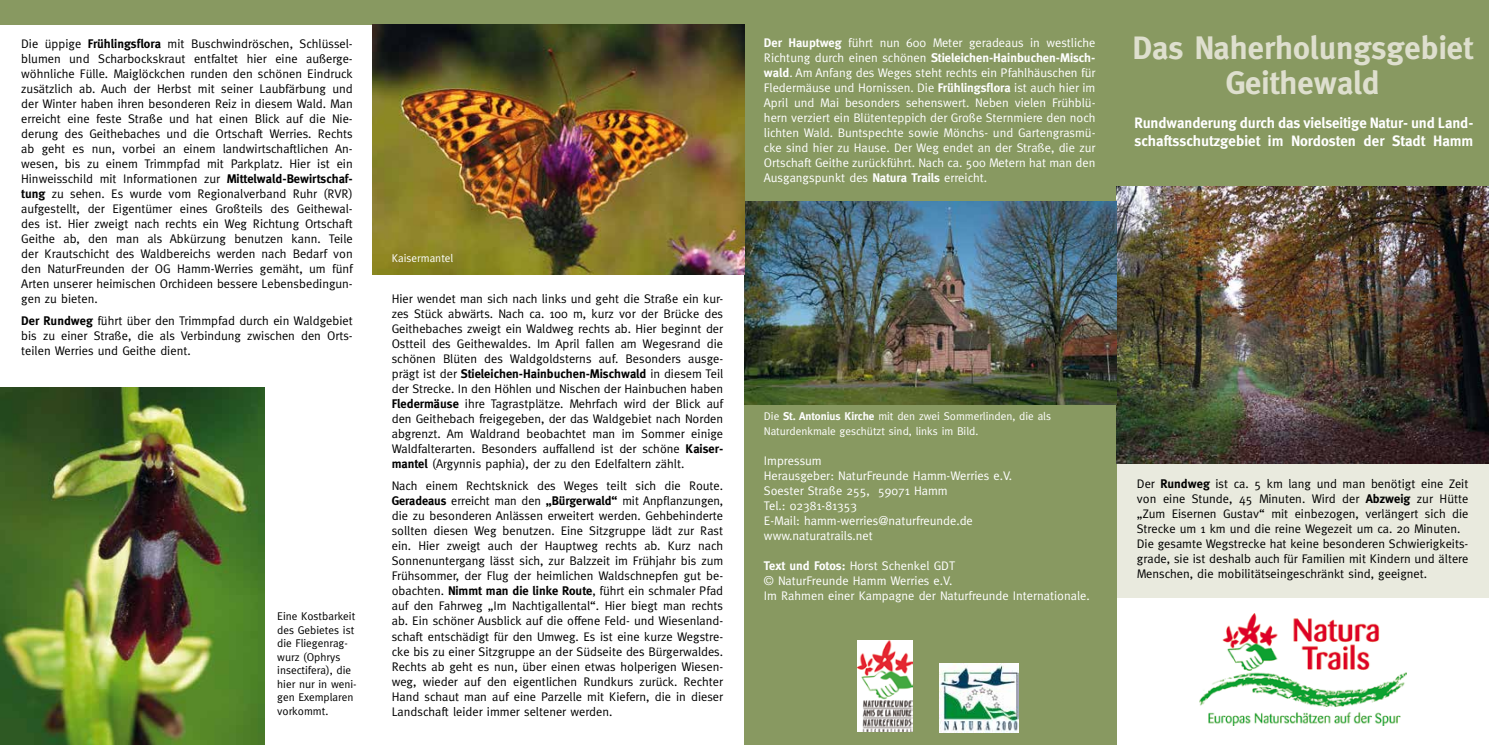
<style>
.page{position:relative;width:1489px;height:745px;background:#fff}
.page>*{position:absolute;margin:0;border:0;box-sizing:border-box;transform-origin:0 0}
.t1{font:700 32.5px/35px "Meta";color:#dedfce;text-align:center}
.t2{font:700 15px/18px "Meta";letter-spacing:-.005em;color:#fff}
.t3{font:12.5px/15px "Meta";color:#000;text-align:justify}
.t4{font:12.5px/15px "Meta";color:#fff}
.t5{font:11.25px/13.5px "Meta";color:#000}
.t6{font:11.25px/15px "Meta";color:#fff}
.s1{font-weight:700}
</style>
<div class="page">
<div style="left:1116px;top:452px;width:372px;height:145px;background:#e9eade"></div>
<div style="left:744px;top:18px;width:372px;height:726px;background:#889961"></div>
<div style="left:1116px;top:7px;width:372px;height:187px;background:#889961"></div>
<div style="left:0;top:0;width:1488px;height:25px;background:#889961"></div>
<img style="left:1116px;top:186px;width:372px;height:277px">
<img style="left:1199px;top:613px;width:207px;height:112px">
<img style="left:744px;top:201px;width:372px;height:203px">
<img style="left:857px;top:640px;width:55px;height:91px">
<img style="left:939px;top:663px;width:79px;height:68px">
<img style="left:0;top:387px;width:264px;height:357px">
<img style="left:372px;top:25px;width:372px;height:249px">
<p class="t3" style="left:21px;top:35px;width:333px">Die üppige <span class="s1">Frühlingsflora</span> mit Buschwindröschen, Schlüssel&shy;blumen und Scharbockskraut entfaltet hier eine außerge&shy;wöhnliche Fülle. Maiglöckchen runden den schönen Eindruck zusätzlich ab. Auch der Herbst mit seiner Laubfärbung und der Winter haben ihren besonderen Reiz in diesem Wald. Man erreicht eine feste Straße und hat einen Blick auf die Nie&shy;derung des Geithebaches und die Ortschaft Werries. Rechts ab geht es nun, vorbei an einem landwirtschaftlichen An&shy;wesen, bis zu einem Trimmpfad mit Parkplatz. Hier ist ein Hinweisschild mit Informationen zur <span class="s1">Mittelwald-Bewirtschaf&shy;tung</span> zu sehen. Es wurde vom Regionalverband Ruhr (RVR) aufgestellt, der Eigentümer eines Großteils des Geithewal&shy;des ist. Hier zweigt nach rechts ein Weg Richtung Ortschaft Geithe ab, den man als Abkürzung benutzen kann. Teile der Krautschicht des Waldbereichs werden nach Bedarf von den NaturFreunden der OG Hamm-Werries gemäht, um fünf Arten unserer heimischen Orchideen bessere Lebensbedingun&shy;gen zu bieten.</p>
<p class="t3" style="left:21px;top:313px;width:333px"><span class="s1">Der Rundweg</span> führt über den Trimmpfad durch ein Waldgebiet bis zu einer Straße, die als Verbindung zwischen den Orts&shy;teilen Werries und Geithe dient.</p>
<p class="t5" style="left:277px;top:609px;width:81px">Eine Kostbarkeit des Gebietes ist die Fliegenrag&shy;wurz (Ophrys insectifera), die hier nur in weni&shy;gen Exemplaren vorkommt.</p>
<p class="t6" style="left:392px;top:250px;width:63px">Kaisermantel</p>
<p class="t3" style="left:392px;top:290px;width:333px">Hier wendet man sich nach links und geht die Straße ein kur&shy;zes Stück abwärts. Nach ca. 100 m, kurz vor der Brücke des Geithebaches zweigt ein Waldweg rechts ab. Hier beginnt der Ostteil des Geithewaldes. Im April fallen am Wegesrand die schönen Blüten des Waldgoldsterns auf. Besonders ausge&shy;prägt ist der <span class="s1">Stieleichen-Hainbuchen-Mischwald</span> in diesem Teil der Strecke. In den Höhlen und Nischen der Hainbuchen haben <span class="s1">Fledermäuse</span> ihre Tagrastplätze. Mehrfach wird der Blick auf den Geithebach freigegeben, der das Waldgebiet nach Norden abgrenzt. Am Waldrand beobachtet man im Sommer einige Waldfalterarten. Besonders auffallend ist der schöne <span class="s1">Kaiser&shy;mantel</span> (Argynnis paphia), der zu den Edelfaltern zählt.</p>
<p class="t3" style="left:392px;top:478px;width:333px">Nach einem Rechtsknick des Weges teilt sich die Route.<br><span class="s1">Geradeaus</span> erreicht man den <span class="s1">„Bürgerwald“</span> mit Anpflanzungen, die zu besonderen Anlässen erweitert werden. Gehbehinderte sollten diesen Weg benutzen. Eine Sitzgruppe lädt zur Rast ein. Hier zweigt auch der Hauptweg rechts ab. Kurz nach Sonnenuntergang lässt sich, zur Balzzeit im Frühjahr bis zum Frühsommer, der Flug der heimlichen Waldschnepfen gut be&shy;obachten. <span class="s1">Nimmt man die linke Route</span>, führt ein schmaler Pfad auf den Fahrweg „Im Nachtigallental“. Hier biegt man rechts ab. Ein schöner Ausblick auf die offene Feld- und Wiesenland&shy;schaft entschädigt für den Umweg. Es ist eine kurze Wegstre&shy;cke bis zu einer Sitzgruppe an der Südseite des Bürgerwaldes.<br>Rechts ab geht es nun, über einen etwas holperigen Wiesen&shy;weg, wieder auf den eigentlichen Rundkurs zurück. Rechter Hand schaut man auf eine Parzelle mit Kiefern, die in dieser Landschaft leider immer seltener werden.</p>
<p class="t4" style="left:764px;top:35px;width:333px;text-align:justify"><span class="s1">Der Hauptweg</span> führt nun 600 Meter geradeaus in westliche Richtung durch einen schönen <span class="s1">Stieleichen-Hainbuchen-Misch&shy;wald</span>. Am Anfang des Weges steht rechts ein Pfahlhäuschen für Fledermäuse und Hornissen. Die <span class="s1">Frühlingsflora</span> ist auch hier im April und Mai besonders sehenswert. Neben vielen Frühblü&shy;hern verziert ein Blütenteppich der Große Sternmiere den noch lichten Wald. Buntspechte sowie Mönchs- und Gartengrasmü&shy;cke sind hier zu Hause. Der Weg endet an der Straße, die zur Ortschaft Geithe zurückführt. Nach ca. 500 Metern hat man den Ausgangspunkt des <span class="s1">Natura Trails</span> erreicht.</p>
<h1 class="t1" style="left:1132px;top:30px;width:342px">Das Naherholungsgebiet<br>Geithewald</h1>
<p class="t2" style="left:1134px;top:114px;width:340px">Rundwanderung durch das vielseitige Natur- und Land&shy;schaftsschutzgebiet im Nordosten der Stadt Hamm</p>
<p class="t6" style="left:764px;top:408px;width:288px">Die <span class="s1">St. Antonius Kirche</span> mit den zwei Sommerlinden, die als<br>Naturdenkmale geschützt sind, links im Bild.</p>
<p class="t4" style="left:764px;top:453px;width:250px">Impressum<br>Herausgeber: NaturFreunde Hamm-Werries e.V.<br>Soester Straße 255, 59071 Hamm<br>Tel.: 02381-81353<br>E-Mail: hamm-werries@naturfreunde.de www.naturatrails.net</p>
<p class="t4" style="left:764px;top:558px;width:327px"><span class="s1">Text und Fotos:</span> Horst Schenkel GDT<br>© NaturFreunde Hamm Werries e.V.<br>Im Rahmen einer Kampagne der Naturfreunde Internationale.</p>
<p class="t3" style="left:1136px;top:476px;width:333px;text-align:left">Der <span class="s1">Rundweg</span> ist ca. 5 km lang und man benötigt eine Zeit von eine Stunde, 45 Minuten. Wird der <span class="s1">Abzweig</span> zur Hütte „Zum Eisernen Gustav“ mit einbezogen, verlängert sich die Strecke um 1 km und die reine Wegezeit um ca. 20 Minuten.<br>Die gesamte Wegstrecke hat keine besonderen Schwierigkeits&shy;grade, sie ist deshalb auch für Familien mit Kindern und ältere Menschen, die mobilitätseingeschränkt sind, geeignet.</p>
</div>
